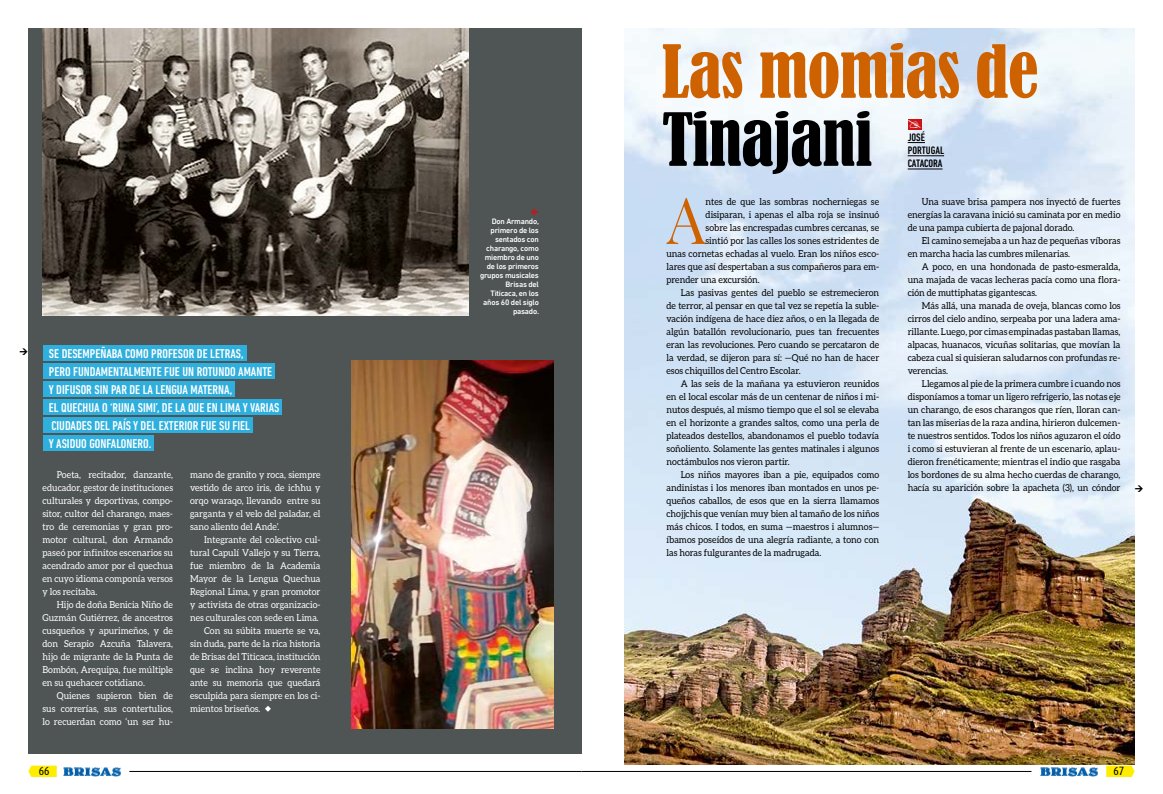
<style>
.page{position:relative;width:1163px;height:794px;background:#fff}
.page>*{position:absolute;margin:0;border:0;box-sizing:border-box;transform-origin:0 0}
.t1{font:condensed 68px "Bernard";letter-spacing:-.01em;color:#ce6100}
.t2{font:condensed 68px "Bernard";letter-spacing:-.01em;color:#000}
.t3{font:64.6px "Playfair Display";color:#ce6100;scale:.95 1}
.t4{font:500 condensed 13px/18px "DIN Next LT Pro";color:#fff}
.t5{font:12px "Dax Condensed";color:#000}
.t6{font:500 condensed 11px/13.2px "DIN Next LT Pro";color:#000}
.t7{font:9.5px/13px "Aleo";color:#000;text-align:justify;scale:.95 1}
.t8{font:9.5px/13px "Aleo";color:#fff;text-align:justify;scale:.95 1}
.t9{font:500 8px/9px "DIN Next LT Pro";letter-spacing:-.025em;color:#fff;text-align:right}
</style>
<div class="page">
<hr style="left:129px;top:771px;width:452px;height:1px;background:#000">
<hr style="left:581px;top:771px;width:450px;height:1px;background:#000">
<svg style="left:1106px;top:765px;width:28px;height:12px"></svg>
<svg style="left:28px;top:765px;width:29px;height:12px"></svg>
<img style="left:63px;top:767px;width:58px;height:9px">
<img style="left:1040px;top:767px;width:58px;height:9px">
<div style="left:28px;top:28px;width:553px;height:726px;background:#4f5455"></div>
<img style="left:624px;top:28px;width:510px;height:737px">
<svg style="left:907px;top:119px;width:14px;height:10px"></svg>
<svg style="left:907px;top:142px;width:17px;height:1px"></svg>
<hr style="left:907px;top:156px;width:36px;height:1px;background:#000">
<hr style="left:907px;top:169px;width:35px;height:1px;background:#000">
<img style="left:351px;top:360px;width:202px;height:368px">
<img style="left:43px;top:28px;width:425px;height:287px">
<div style="left:43px;top:345px;width:203px;height:16px;background:#2eafde"></div>
<div style="left:43px;top:363px;width:232px;height:16px;background:#2eafde"></div>
<div style="left:43px;top:381px;width:192px;height:16px;background:#2eafde"></div>
<div style="left:43px;top:399px;width:239px;height:16px;background:#2eafde"></div>
<div style="left:43px;top:417px;width:210px;height:16px;background:#2eafde"></div>
<div style="left:43px;top:435px;width:111px;height:16px;background:#2eafde"></div>
<svg style="left:265px;top:706px;width:6px;height:5px"></svg>
<svg style="left:908px;top:120px;width:12px;height:8px"></svg>
<p class="t4" style="left:49px;top:344px;width:232px">SE DESEMPEÑABA COMO PROFESOR DE LETRAS,<br>PERO FUNDAMENTALMENTE FUE UN ROTUNDO AMANTE Y DIFUSOR SIN PAR DE LA LENGUA MATERNA,<br>EL QUECHUA O ‘RUNA SIMI’, DE LA QUE EN LIMA Y VARIAS CIUDADES DEL PAÍS Y DEL EXTERIOR FUE SU FIEL<br>Y ASIDUO GONFALONERO.</p>
<p class="t8" style="left:43px;top:468px;width:139px;text-indent:14px">Poeta, recitador, danzante, educador, gestor de instituciones culturales y deportivas, compo&shy;sitor, cultor del charango, maes&shy;tro de ceremonias y gran pro&shy;motor cultural, don Armando paseó por infinitos escenarios su acendrado amor por el quechua en cuyo idioma componía versos y los recitaba.</p>
<p class="t8" style="left:43px;top:598px;width:139px;text-indent:14px">Hijo de doña Benicia Niño de Guzmán Gutiérrez, de ancestros cusqueños y apurimeños, y de don Serapio Azcuña Talavera, hijo de migrante de la Punta de Bombón, Arequipa, fue múltiple en su quehacer cotidiano.</p>
<p class="t8" style="left:43px;top:689px;width:139px;text-indent:14px">Quienes supieron bien de sus correrías, sus contertulios, lo recuerdan como ‘un ser hu-</p>
<p class="t8" style="left:190px;top:468px;width:139px">mano de granito y roca, siempre vestido de arco iris, de ichhu y orqo waraqo, llevando entre su garganta y el velo del paladar, el sano aliento del Ande’.</p>
<p class="t8" style="left:204px;top:533px;width:124px">Integrante del colectivo cul-</p>
<p class="t8" style="left:190px;top:546px;width:139px">tural Capulí Vallejo y su Tierra,</p>
<p class="t8" style="left:190px;top:559px;width:139px">fue miembro de la Academia</p>
<p class="t8" style="left:190px;top:572px;width:139px">Mayor de la Lengua Quechua</p>
<p class="t8" style="left:190px;top:585px;width:139px">Regional Lima, y gran promotor</p>
<p class="t8" style="left:190px;top:598px;width:139px">y activista de otras organizacio-</p>
<p class="t8" style="left:190px;top:611px;width:137px">nes culturales con sede en Lima.</p>
<p class="t8" style="left:204px;top:624px;width:124px">Con su súbita muerte se va,</p>
<p class="t8" style="left:190px;top:637px;width:139px">sin duda, parte de la rica historia</p>
<p class="t8" style="left:190px;top:650px;width:139px">de Brisas del Titicaca, institución</p>
<p class="t8" style="left:190px;top:663px;width:139px">que se inclina hoy reverente</p>
<p class="t8" style="left:190px;top:676px;width:139px">ante su memoria que quedará</p>
<p class="t8" style="left:190px;top:689px;width:139px">esculpida para siempre en los ci-</p>
<p class="t8" style="left:190px;top:702px;width:76px">mientos briseños.</p>
<p class="t9" style="left:480px;top:217px;width:61px">Don Armando, primero de los sentados con charango, como miembro de uno de los primeros grupos musicales<br>Brisas del<br>Titicaca, en los años 60 del siglo pasado.</p>
<h1 class="t1" style="left:661px;top:32px;width:378px">Las momias de</h1>
<h1 class="t2" style="left:661px;top:100px;width:212px">Tinajani</h1>
<p class="t7" style="left:907px;top:195px;width:225px;text-indent:14px">Una suave brisa pampera nos inyectó de fuertes energías la caravana inició su caminata por en medio de una pampa cubierta de pajonal dorado.</p>
<p class="t7" style="left:907px;top:234px;width:225px;text-indent:14px">El camino semejaba a un haz de pequeñas víboras en marcha hacia las cumbres milenarias.</p>
<p class="t7" style="left:907px;top:260px;width:225px;text-indent:14px">A poco, en una hondonada de pasto-esmeralda, una majada de vacas lecheras pacía como una flora&shy;ción de muttiphatas gigantescas.</p>
<p class="t7" style="left:907px;top:299px;width:225px;text-indent:14px">Más allá, una manada de oveja, blancas como los cirros del cielo andino, serpeaba por una ladera ama&shy;rillante. Luego, por cimas empinadas pastaban llamas, alpacas, huanacos, vicuñas solitarias, que movían la cabeza cual si quisieran saludarnos con profundas re&shy;verencias.</p>
<p class="t7" style="left:907px;top:377px;width:225px;text-indent:14px">Llegamos al pie de la primera cumbre i cuando nos disponíamos a tomar un ligero refrigerio, las notas eje un charango, de esos charangos que ríen, lloran can&shy;tan las miserias de la raza andina, hirieron dulcemen&shy;te nuestros sentidos. Todos los niños aguzaron el oído i como si estuvieran al frente de un escenario, aplau&shy;dieron frenéticamente; mientras el indio que rasgaba los bordones de su alma hecho cuerdas de charango, hacía su aparición sobre la apacheta (3), un cóndor</p>
<p class="t6" style="left:907px;top:131px;width:38px">JOSÉ<br>PORTUGAL<br>CATACORA</p>
<h2 class="t3" style="left:666px;top:179px;width:42px">A</h2>
<p class="t7" style="left:705px;top:195px;width:184px">ntes de que las sombras nocherniegas se</p>
<p class="t7" style="left:705px;top:208px;width:184px">disiparan, i apenas el alba roja se insinuó</p>
<p class="t7" style="left:705px;top:221px;width:184px">sobre las encrespadas cumbres cercanas, se</p>
<p class="t7" style="left:705px;top:234px;width:184px">sintió por las calles los sones estridentes de</p>
<p class="t7" style="left:666px;top:247px;width:225px">unas cornetas echadas al vuelo. Eran los niños esco-</p>
<p class="t7" style="left:666px;top:260px;width:225px">lares que así despertaban a sus compañeros para em-</p>
<p class="t7" style="left:666px;top:273px;width:100px">prender una excursión.</p>
<p class="t7" style="left:680px;top:286px;width:210px">Las pasivas gentes del pueblo se estremecieron</p>
<p class="t7" style="left:666px;top:299px;width:225px">de terror, al pensar en que tal vez se repetía la suble-</p>
<p class="t7" style="left:666px;top:312px;width:225px">vación indígena de hace diez años, o en la llegada de</p>
<p class="t7" style="left:666px;top:325px;width:225px">algún batallón revolucionario, pues tan frecuentes</p>
<p class="t7" style="left:666px;top:338px;width:225px">eran las revoluciones. Pero cuando se percataron de</p>
<p class="t7" style="left:666px;top:351px;width:225px">la verdad, se dijeron para sí: —Qué no han de hacer</p>
<p class="t7" style="left:666px;top:364px;width:143px">esos chiquillos del Centro Escolar.</p>
<p class="t7" style="left:680px;top:377px;width:210px">A las seis de la mañana ya estuvieron reunidos</p>
<p class="t7" style="left:666px;top:390px;width:225px">en el local escolar más de un centenar de niños i mi-</p>
<p class="t7" style="left:666px;top:403px;width:225px">nutos después, al mismo tiempo que el sol se elevaba</p>
<p class="t7" style="left:666px;top:416px;width:225px">en el horizonte a grandes saltos, como una perla de</p>
<p class="t7" style="left:666px;top:429px;width:225px">plateados destellos, abandonamos el pueblo todavía</p>
<p class="t7" style="left:666px;top:442px;width:225px">soñoliento. Solamente las gentes matinales i algunos</p>
<p class="t7" style="left:666px;top:455px;width:131px">noctámbulos nos vieron partir.</p>
<p class="t7" style="left:680px;top:468px;width:210px">Los niños mayores iban a pie, equipados como</p>
<p class="t7" style="left:666px;top:481px;width:225px">andinistas i los menores iban montados en unos pe-</p>
<p class="t7" style="left:666px;top:494px;width:225px">queños caballos, de esos que en la sierra llamamos</p>
<p class="t7" style="left:666px;top:507px;width:225px">chojjchis que venían muy bien al tamaño de los niños</p>
<p class="t7" style="left:666px;top:520px;width:225px">más chicos. I todos, en suma —maestros i alumnos—</p>
<p class="t7" style="left:666px;top:533px;width:225px">íbamos poseídos de una alegría radiante, a tono con</p>
<p class="t7" style="left:666px;top:546px;width:164px">las horas fulgurantes de la madrugada.</p>
<p class="t5" style="left:39px;top:764px;width:12px">66</p>
<p class="t5" style="left:1113px;top:764px;width:12px">67</p>
</div>
